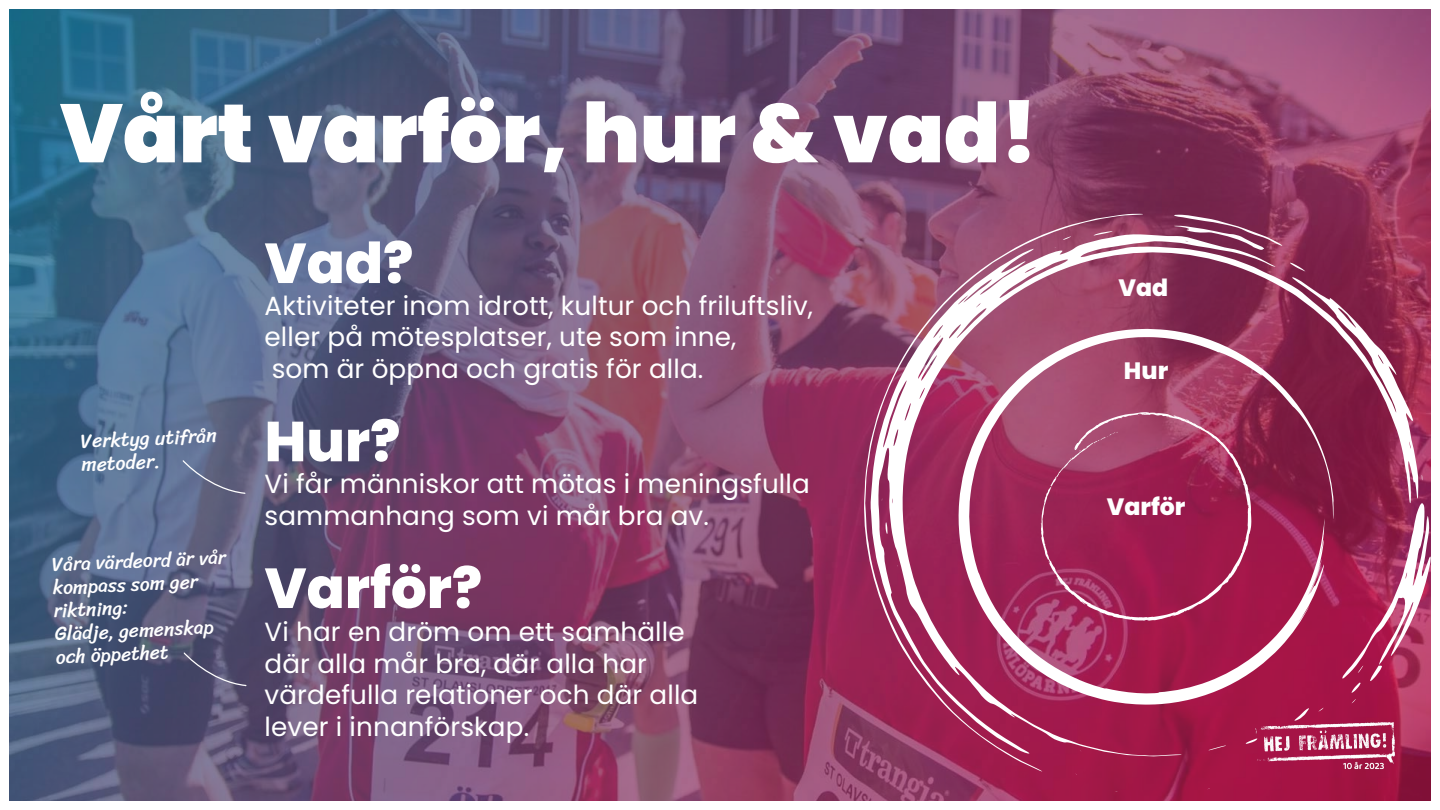
<style>
.page{position:relative;width:1440px;height:810px;background:#fff}
.page>*{position:absolute;margin:0;border:0;box-sizing:border-box;transform-origin:0 0}
.t1{font:900 82.5px "Poppins";color:#fff}
.t2{font:800 56.25px "Poppins";color:#fff}
.t3{font:26.25px/31.5px "Poppins";letter-spacing:.005em;color:#fff}
.t4{font:800 23.62px "Poppins";color:#fff}
.t5{font:19.73px/23.1px "Sriracha";color:#fff}
.t6{font:19.5px/22.9px "Sriracha";color:#fff}
</style>
<div class="page">
<img style="left:9px;top:9px;width:1422px;height:792px">
<img style="left:1251px;top:757px;width:148px;height:15px">
<svg style="left:184px;top:652px;width:63px;height:34px;background:#545272"></svg>
<svg style="left:183px;top:460px;width:63px;height:34px;background:#656b88"></svg>
<svg style="left:1143px;top:234px;width:275px;height:523px;background:#9b3a5e"></svg>
<svg style="left:863px;top:214px;width:280px;height:558px;background:#a95477"></svg>
<svg style="left:1173px;top:215px;width:110px;height:35px"></svg>
<svg style="left:1294px;top:708px;width:15px;height:13px"></svg>
<svg style="left:1290px;top:262px;width:15px;height:10px"></svg>
<svg style="left:1093px;top:231px;width:20px;height:4px"></svg>
<svg style="left:1245px;top:738px;width:13px;height:6px"></svg>
<svg style="left:886px;top:520px;width:2px;height:16px"></svg>
<svg style="left:1208px;top:745px;width:18px;height:5px"></svg>
<svg style="left:1062px;top:236px;width:10px;height:4px"></svg>
<svg style="left:1318px;top:708px;width:6px;height:4px"></svg>
<svg style="left:1342px;top:501px;width:89px;height:202px;background:#af426a"></svg>
<svg style="left:958px;top:329px;width:376px;height:376px;background:#a63b64"></svg>
<p class="t1" style="left:60px;top:76px;width:979px">Vårt varför, hur &amp; vad!</p>
<p class="t2" style="left:265px;top:224px;width:150px">Vad?</p>
<p class="t5" style="left:80px;top:430px;width:138px;rotate:-3deg">Verktyg utifrån metoder.</p>
<p class="t6" style="left:51px;top:554px;width:176px;rotate:-3deg">Våra värdeord är vår kompass som ger riktning:</p>
<p class="t6" style="left:54px;top:623px;width:161px;rotate:-3deg">Glädje, gemenskap och öppethet</p>
<p class="t3" style="left:265px;top:290px;width:550px">Aktiviteter inom idrott, kultur och friluftsliv,</p>
<p class="t3" style="left:265px;top:322px;width:473px">eller på mötesplatser, ute som inne,</p>
<p class="t3" style="left:272px;top:353px;width:433px">som är öppna och gratis för alla.</p>
<p class="t2" style="left:265px;top:402px;width:137px">Hur?</p>
<p class="t3" style="left:265px;top:468px;width:547px">Vi får människor att mötas i meningsfulla sammanhang som vi mår bra av.</p>
<p class="t2" style="left:265px;top:549px;width:219px">Varför?</p>
<p class="t3" style="left:265px;top:616px;width:435px">Vi har en dröm om ett samhälle där alla mår bra, där alla har värdefulla relationer och där alla lever i innanförskap.</p>
<p class="t4" style="left:1118px;top:271px;width:51px">Vad</p>
<p class="t4" style="left:1124px;top:354px;width:46px">Hur</p>
<p class="t4" style="left:1107px;top:491px;width:80px">Varför</p>
</div>
